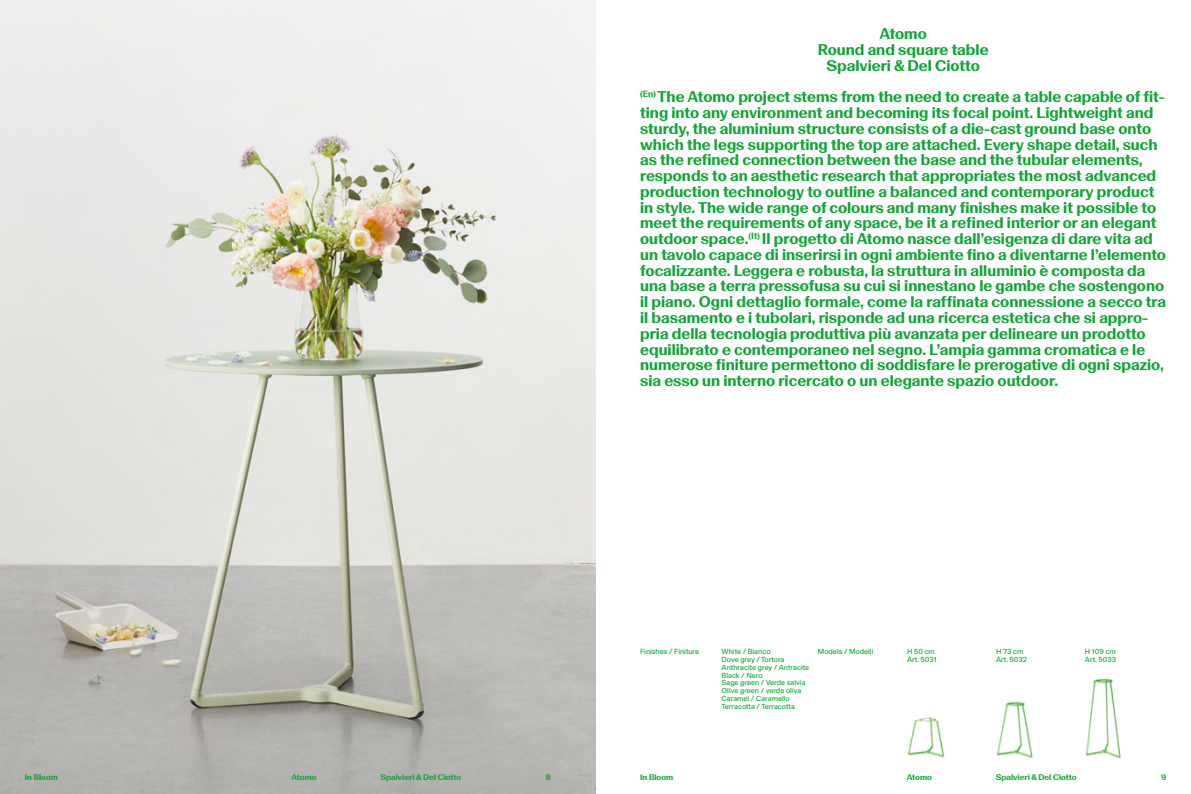
<style>
.page{position:relative;width:1191px;height:794px;background:#fff}
.page>*{position:absolute;margin:0;border:0;box-sizing:border-box;transform-origin:0 0}
.t1{font:700 15.75px/15.8px "Basel Classic";color:#13a538}
.t2{font:700 8.31px "Basel Classic";color:#13a538}
.t3{font:7.44px/7.9px "Basel Grotesk";color:#13a538}
</style>
<div class="page">
<img style="left:0;top:0;width:595px;height:794px">
<img style="left:907px;top:717px;width:38px;height:41px">
<img style="left:996px;top:702px;width:37px;height:56px">
<img style="left:1085px;top:678px;width:36px;height:81px">
<p class="t1" style="left:817px;top:25px;width:172px;text-align:center">Atomo<br>Round and square table<br>Spalvieri &amp; Del Ciotto</p>
<p class="t1" style="left:640px;top:88px;width:527px"><sup>(En)</sup> The Atomo project stems from the need to create a table capable of fit&shy;ting into any environment and becoming its focal point. Lightweight and sturdy, the aluminium structure consists of a die-cast ground base onto which the legs supporting the top are attached. Every shape detail, such as the refined connection between the base and the tubular elements, responds to an aesthetic research that appropriates the most advanced production technology to outline a balanced and contemporary product in style. The wide range of colours and many finishes make it possible to meet the requirements of any space, be it a refined interior or an elegant outdoor space.<sup>(It)</sup> Il progetto di Atomo nasce dall’esigenza di dare vita ad un tavolo capace di inserirsi in ogni ambiente fino a diventarne l’elemento focalizzante. Leggera e robusta, la struttura in alluminio è composta da una base a terra pressofusa su cui si innestano le gambe che sostengono il piano. Ogni dettaglio formale, come la raffinata connessione a secco tra il basamento e i tubolari, risponde ad una ricerca estetica che si appro&shy;pria della tecnologia produttiva più avanzata per delineare un prodotto equilibrato e contemporaneo nel segno. L’ampia gamma cromatica e le numerose finiture permettono di soddisfare le prerogative di ogni spazio, sia esso un interno ricercato o un elegante spazio outdoor.</p>
<p class="t3" style="left:721px;top:647px;width:89px">White / Bianco<br>Dove grey / Tortora<br>Anthracite grey / Antracite<br>Black / Nero<br>Sage green / Verde salvia<br>Olive green / verde oliva<br>Caramel / Caramello<br>Terracotta / Terracotta</p>
<p class="t3" style="left:640px;top:647px;width:61px">Finishes / Finiture</p>
<p class="t3" style="left:818px;top:647px;width:57px">Models / Modelli</p>
<p class="t3" style="left:907px;top:647px;width:31px">H 50 cm<br>Art. 5031</p>
<p class="t3" style="left:996px;top:647px;width:32px">H 73 cm<br>Art. 5032</p>
<p class="t3" style="left:1085px;top:647px;width:33px">H 109 cm<br>Art. 5033</p>
<p class="t2" style="left:25px;top:771px;width:35px">In Bloom</p>
<p class="t2" style="left:291px;top:771px;width:27px">Atomo</p>
<p class="t2" style="left:380px;top:771px;width:82px">Spalvieri &amp; Del Ciotto</p>
<p class="t2" style="left:546px;top:771px;width:7px">8</p>
<p class="t2" style="left:640px;top:771px;width:35px">In Bloom</p>
<p class="t2" style="left:907px;top:771px;width:27px">Atomo</p>
<p class="t2" style="left:995px;top:771px;width:82px">Spalvieri &amp; Del Ciotto</p>
<p class="t2" style="left:1161px;top:771px;width:7px">9</p>
</div>
